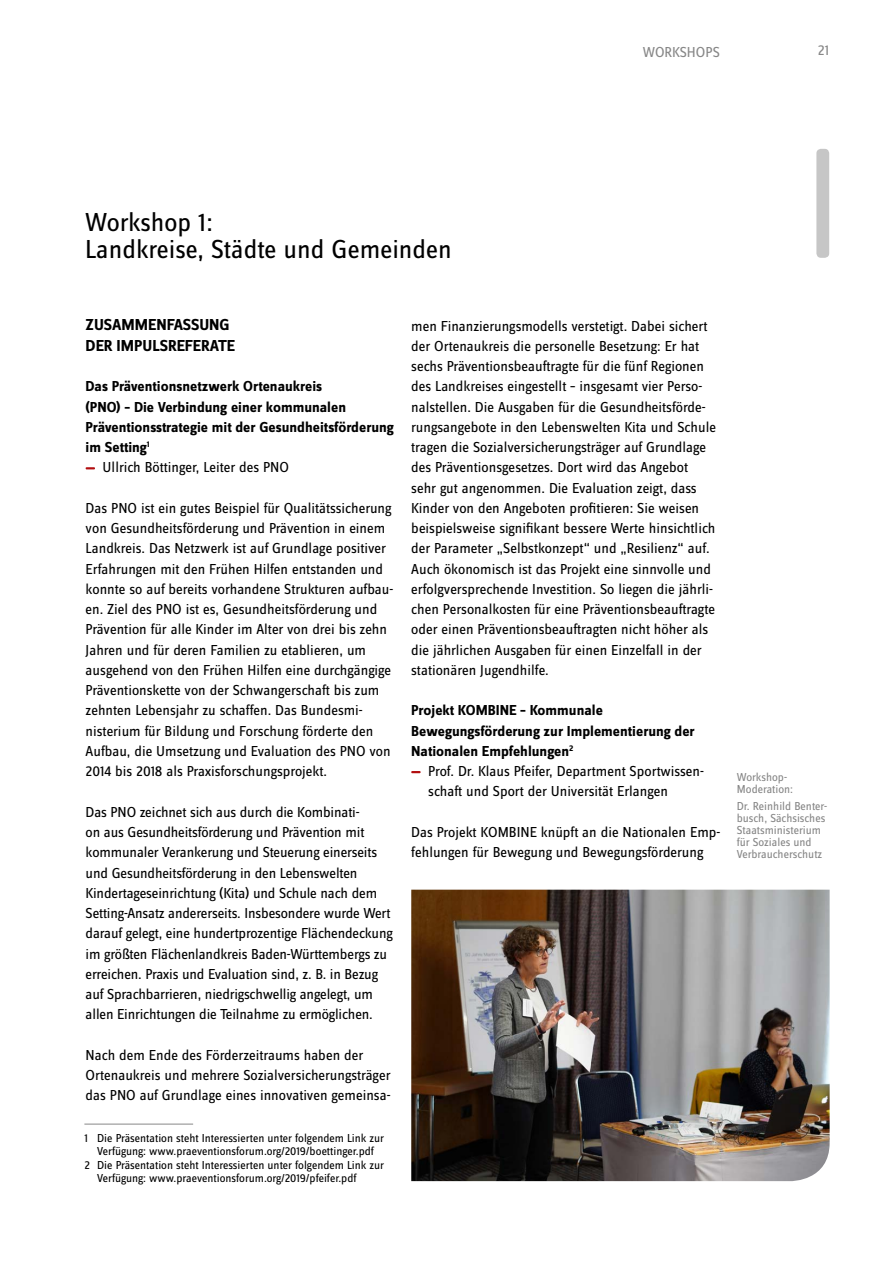
<style>
.page{position:relative;width:893px;height:1263px;background:#fff}
.page>*{position:absolute;margin:0;border:0;box-sizing:border-box;transform-origin:0 0}
.t1{font:27px/27px "Zine Sans Dis";color:#000}
.t2{font:700 16.5px/20.2px "Zine Sans Dis";color:#000}
.t3{font:15px/20.2px "Zine Sans Dis";color:#000}
.t4{font:700 15px/20.2px "Zine Sans Dis";color:#000}
.t5{font:15px "Zine Sans Dis";color:#878787}
.t6{font:12px "Zine Sans Dis";color:#000}
.t7{font:12px/12px "Zine Sans Dis";color:#878787}
</style>
<div class="page">
<div style="left:816px;top:149px;width:13px;height:109px;background:#c6c6c6;border-radius:5px"></div>
<img style="left:411px;top:890px;width:419px;height:291px">
<svg style="left:86px;top:467px;width:9px;height:2px"></svg>
<svg style="left:411px;top:771px;width:10px;height:2px"></svg>
<hr style="left:84px;top:1124px;width:109px;height:1px;background:#878787">
<h1 class="t1" style="left:85px;top:210px;width:368px">Workshop 1:<br>Landkreise, Städte und Gemeinden</h1>
<p class="t5" style="left:643px;top:45px;width:79px">WORKSHOPS</p>
<p class="t5" style="left:818px;top:43px;width:13px">21</p>
<p class="t2" style="left:86px;top:316px;width:151px">ZUSAMMENFASSUNG<br>DER IMPULSREFERATE</p>
<p class="t4" style="left:86px;top:377px;width:238px">Das Präventionsnetzwerk Ortenaukreis</p>
<p class="t4" style="left:86px;top:397px;width:262px">(PNO) – Die Verbindung einer kommunalen</p>
<p class="t4" style="left:86px;top:418px;width:310px">Präventionsstrategie mit der Gesundheitsförderung</p>
<p class="t4" style="left:86px;top:438px;width:66px">im Setting<sup>1</sup></p>
<p class="t3" style="left:103px;top:458px;width:188px">Ullrich Böttinger, Leiter des PNO</p>
<p class="t3" style="left:86px;top:498px;width:309px">Das PNO ist ein gutes Beispiel für Qualitätssicherung von Gesundheitsförderung und Prävention in einem Landkreis. Das Netzwerk ist auf Grundlage positiver Erfahrungen mit den Frühen Hilfen entstanden und konnte so auf bereits vorhandene Strukturen aufbau&shy;en. Ziel des PNO ist es, Gesundheitsförderung und Prävention für alle Kinder im Alter von drei bis zehn Jahren und für deren Familien zu etablieren, um ausgehend von den Frühen Hilfen eine durchgängige Präventionskette von der Schwangerschaft bis zum zehnten Lebensjahr zu schaffen. Das Bundesmi&shy;nisterium für Bildung und Forschung förderte den Aufbau, die Umsetzung und Evaluation des PNO von 2014 bis 2018 als Praxisforschungsprojekt.</p>
<p class="t3" style="left:86px;top:802px;width:309px">Das PNO zeichnet sich aus durch die Kombinati-<br>on aus Gesundheitsförderung und Prävention mit kommunaler Verankerung und Steuerung einerseits und Gesundheitsförderung in den Lebenswelten Kindertageseinrichtung (Kita) und Schule nach dem Setting-Ansatz andererseits. Insbesondere wurde Wert darauf gelegt, eine hundertprozentige Flächendeckung im größten Flächenlandkreis Baden-Württembergs zu erreichen. Praxis und Evaluation sind, z. B. in Bezug auf Sprachbarrieren, niedrigschwellig angelegt, um allen Einrichtungen die Teilnahme zu ermöglichen.</p>
<p class="t3" style="left:86px;top:1045px;width:306px">Nach dem Ende des Förderzeitraums haben der<br>Ortenaukreis und mehrere Sozialversicherungsträger das PNO auf Grundlage eines innovativen gemeinsa-</p>
<p class="t6" style="left:84px;top:1132px;width:301px">1 Die Präsentation steht Interessierten unter folgendem Link zur</p>
<p class="t6" style="left:97px;top:1145px;width:278px">Verfügung: www.praeventionsforum.org/2019/boettinger.pdf</p>
<p class="t6" style="left:84px;top:1159px;width:301px">2 Die Präsentation steht Interessierten unter folgendem Link zur</p>
<p class="t6" style="left:97px;top:1172px;width:261px">Verfügung: www.praeventionsforum.org/2019/pfeifer.pdf</p>
<p class="t3" style="left:411px;top:316px;width:306px">men Finanzierungsmodells verstetigt. Dabei sichert der Ortenaukreis die personelle Besetzung: Er hat sechs Präventionsbeauftragte für die fünf Regionen des Landkreises eingestellt – insgesamt vier Perso&shy;nalstellen. Die Ausgaben für die Gesundheitsförde&shy;rungsangebote in den Lebenswelten Kita und Schule tragen die Sozialversicherungsträger auf Grundlage des Präventionsgesetzes. Dort wird das Angebot sehr gut angenommen. Die Evaluation zeigt, dass Kinder von den Angeboten profitieren: Sie weisen beispielsweise signifikant bessere Werte hinsichtlich der Parameter „Selbstkonzept“ und „Resilienz“ auf.<br>Auch ökonomisch ist das Projekt eine sinnvolle und erfolgversprechende Investition. So liegen die jährli&shy;chen Personalkosten für eine Präventionsbeauftragte oder einen Präventionsbeauftragten nicht höher als die jährlichen Ausgaben für einen Einzelfall in der stationären Jugendhilfe.</p>
<p class="t4" style="left:411px;top:701px;width:285px">Projekt KOMBINE – Kommunale<br>Bewegungsförderung zur Implementierung der<br>Nationalen Empfehlungen<sup>2</sup></p>
<p class="t3" style="left:428px;top:762px;width:277px">Prof. Dr. Klaus Pfeifer, Department Sportwissen&shy;schaft und Sport der Universität Erlangen</p>
<p class="t3" style="left:411px;top:822px;width:311px">Das Projekt KOMBINE knüpft an die Nationalen Emp&shy;fehlungen für Bewegung und Bewegungsförderung</p>
<p class="t7" style="left:737px;top:772px;width:58px">Workshop-<br>Moderation:</p>
<p class="t7" style="left:737px;top:800px;width:92px">Dr. Reinhild Benter&shy;busch, Sächsisches<br>Staatsministerium für Soziales und<br>Verbraucherschutz</p>
</div>
